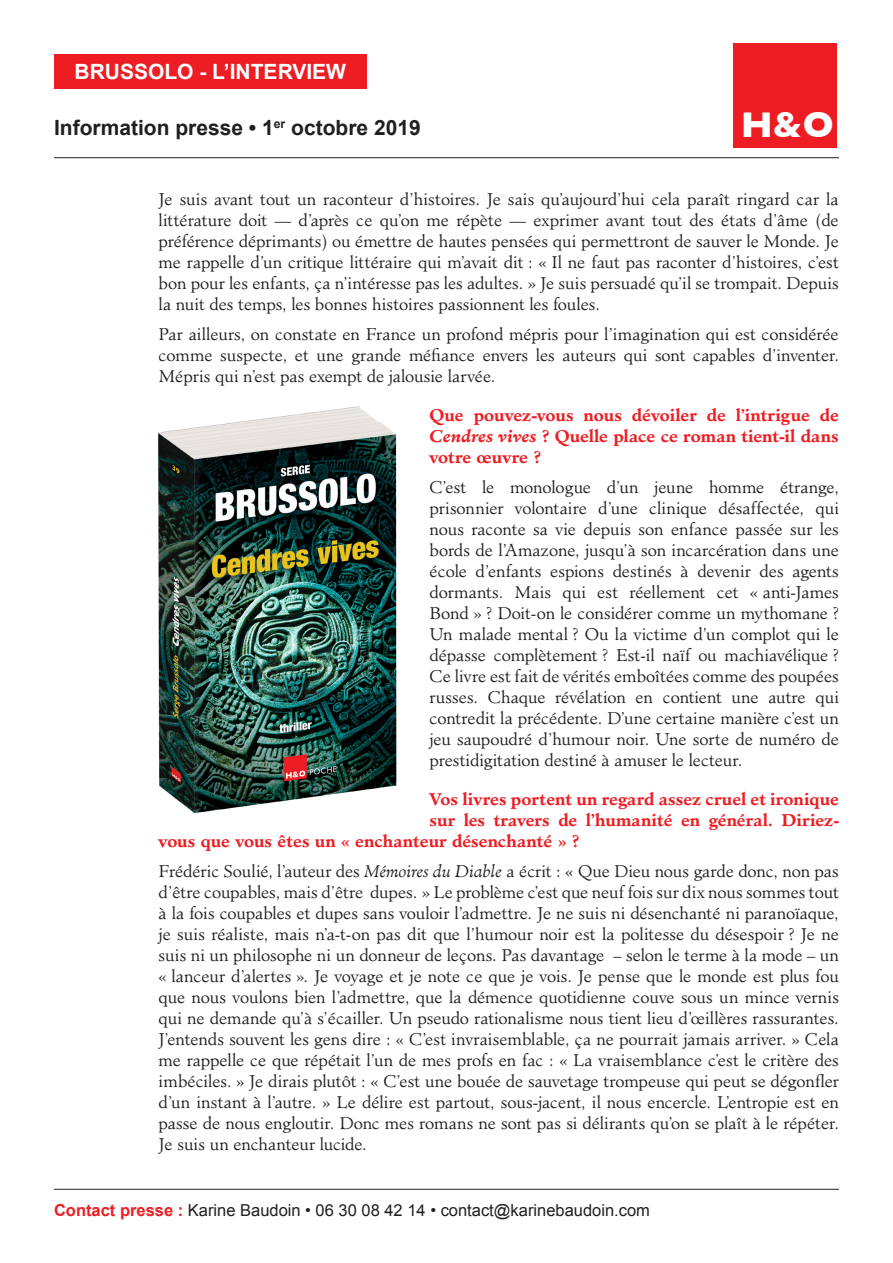
<style>
.page{position:relative;width:893px;height:1263px;background:#fff}
.page>*{position:absolute;margin:0;border:0;box-sizing:border-box;transform-origin:0 0}
.t1{font:700 36.45px "Gill Sans";color:#fff}
.t2{font:700 21px "Arial";color:#231f20}
.t3{font:700 21px "Arial";color:#fff}
.t4{font:300 16.5px/21px "Minister";letter-spacing:-.005em;color:#231f20;text-align:justify}
.t5{font:700 16.5px/21px "Minister";color:#ee1d23;text-align:justify}
.t6{font:16.5px "Arial";color:#231f20}
.s1{font-style:italic}
.s2{font-weight:700;color:#ee1d23}
</style>
<div class="page">
<hr style="left:54px;top:1189px;width:785px;height:1px;background:#231f20">
<hr style="left:54px;top:157px;width:785px;height:1px;background:#231f20">
<div style="left:733px;top:43px;width:104px;height:104px;background:#ee1d23"></div>
<div style="left:54px;top:54px;width:313px;height:34px;background:#ee1d23"></div>
<img style="left:158px;top:406px;width:239px;height:408px">
<p class="t3" style="left:75px;top:57px;width:273px">BRUSSOLO - L’INTERVIEW</p>
<p class="t2" style="left:54px;top:114px;width:368px">Information presse • 1<sup>er</sup> octobre 2019</p>
<p class="t1" style="left:741px;top:103px;width:95px">H&amp;O</p>
<p class="t4" style="left:159px;top:188px;width:682px">Je suis avant tout un raconteur d’histoires. Je sais qu’aujourd’hui cela paraît ringard car la littérature doit — d’après ce qu’on me répète — exprimer avant tout des états d’âme (de préférence déprimants) ou émettre de hautes pensées qui permettront de sauver le Monde. Je me rappelle d’un critique littéraire qui m’avait dit : « Il ne faut pas raconter d’histoires, c’est bon pour les enfants, ça n’intéresse pas les adultes. » Je suis persuadé qu’il se trompait. Depuis la nuit des temps, les bonnes histoires passionnent les foules.</p>
<p class="t4" style="left:159px;top:323px;width:682px">Par ailleurs, on constate en France un profond mépris pour l’imagination qui est considérée comme suspecte, et une grande méfiance envers les auteurs qui sont capables d’inventer.<br>Mépris qui n’est pas exempt de jalousie larvée.</p>
<p class="t5" style="left:429px;top:404px;width:411px">Que pouvez-vous nous dévoiler de l’intrigue de <span class="s1">Cendres vives</span> ? Quelle place ce roman tient-il dans votre œuvre ?</p>
<p class="t4" style="left:429px;top:476px;width:411px">C’est le monologue d’un jeune homme étrange, prisonnier volontaire d’une clinique désaffectée, qui nous raconte sa vie depuis son enfance passée sur les bords de l’Amazone, jusqu’à son incarcération dans une école d’enfants espions destinés à devenir des agents dormants. Mais qui est réellement cet « anti-James Bond » ? Doit-on le considérer comme un mythomane ?<br>Un malade mental ? Ou la victime d’un complot qui le dépasse complètement ? Est-il naïf ou machiavélique ?<br>Ce livre est fait de vérités emboîtées comme des poupées russes. Chaque révélation en contient une autre qui contredit la précédente. D’une certaine manière c’est un jeu saupoudré d’humour noir. Une sorte de numéro de prestidigitation destiné à amuser le lecteur.</p>
<p class="t5" style="left:429px;top:788px;width:411px">Vos livres portent un regard assez cruel et ironique</p>
<p class="t5" style="left:429px;top:809px;width:411px">sur les travers de l’humanité en général. Diriez-</p>
<p class="t5" style="left:159px;top:830px;width:422px">vous que vous êtes un « enchanteur désenchanté » ?</p>
<p class="t4" style="left:159px;top:860px;width:682px">Frédéric Soulié, l’auteur des <span class="s1">Mémoires du Diable</span> a écrit : « Que Dieu nous garde donc, non pas d’être coupables, mais d’être dupes. » Le problème c’est que neuf fois sur dix nous sommes tout à la fois coupables et dupes sans vouloir l’admettre. Je ne suis ni désenchanté ni paranoïaque, je suis réaliste, mais n’a-t-on pas dit que l’humour noir est la politesse du désespoir ? Je ne suis ni un philosophe ni un donneur de leçons. Pas davantage – selon le terme à la mode – un « lanceur d’alertes ». Je voyage et je note ce que je vois. Je pense que le monde est plus fou que nous voulons bien l’admettre, que la démence quotidienne couve sous un mince vernis qui ne demande qu’à s’écailler. Un pseudo rationalisme nous tient lieu d’œillères rassurantes.<br>J’entends souvent les gens dire : « C’est invraisemblable, ça ne pourrait jamais arriver. » Cela me rappelle ce que répétait l’un de mes profs en fac : « La vraisemblance c’est le critère des imbéciles. » Je dirais plutôt : « C’est une bouée de sauvetage trompeuse qui peut se dégonfler d’un instant à l’autre. » Le délire est partout, sous-jacent, il nous encercle. L’entropie est en passe de nous engloutir. Donc mes romans ne sont pas si délirants qu’on se plaît à le répéter.<br>Je suis un enchanteur lucide.</p>
<p class="t6" style="left:54px;top:1199px;width:598px"><span class="s2">Contact presse :</span> Karine Baudoin • 06 30 08 42 14 • contact@karinebaudoin.com</p>
</div>
